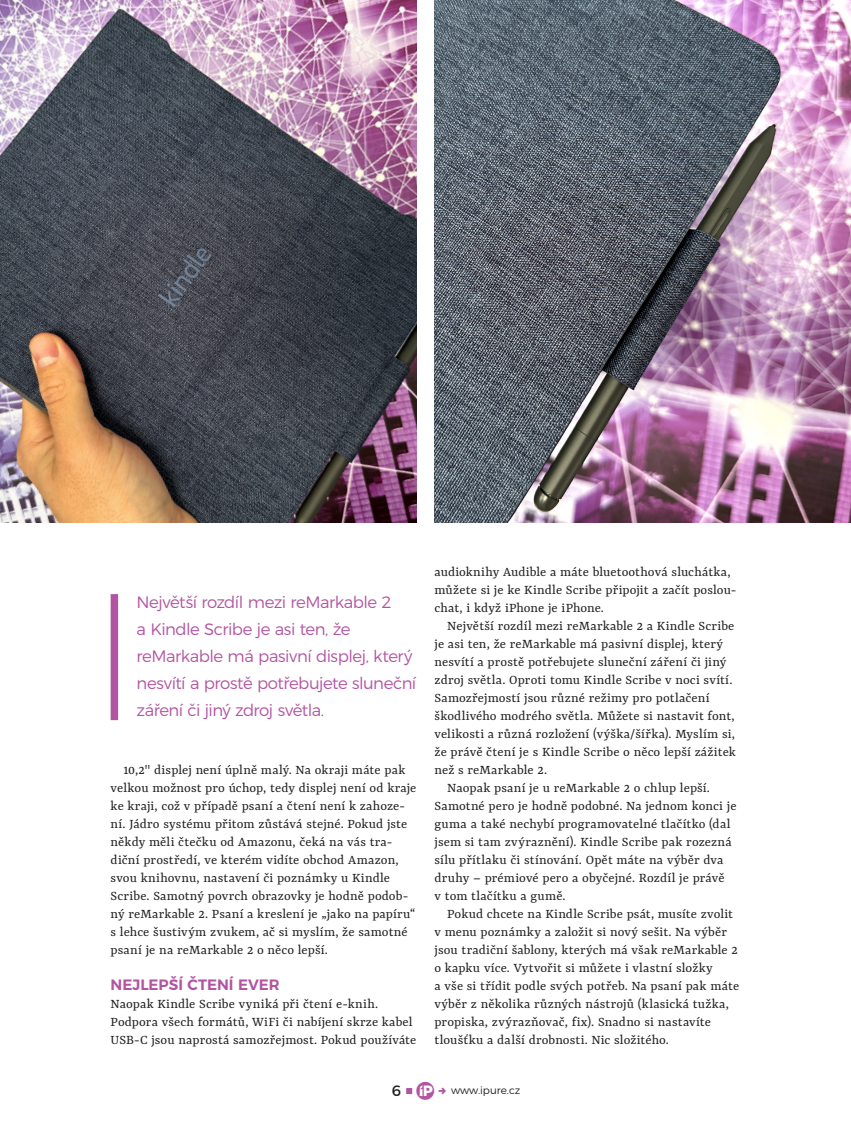
<style>
.page{position:relative;width:851px;height:1127px;background:#fff}
.page>*{position:absolute;margin:0;border:0;box-sizing:border-box;transform-origin:0 0}
.t1{font:300 16.5px/27px "Montserrat";letter-spacing:-.03em;color:#b254a1}
.t2{font:600 15px "Montserrat";color:#b254a1}
.t3{font:15px "Montserrat";color:#231f20}
.t4{font:14.4px/18px "Yrsa";letter-spacing:.01em;color:#231f20}
.t5{font:300 10.5px "Montserrat";color:#231f20}
.s1{font-family:"i Pure";font-size:25.5px;color:#b254a1}
</style>
<div class="page">
<img style="left:0;top:0;width:416px;height:522px">
<img style="left:434px;top:0;width:416px;height:522px">
<div style="left:111px;top:594px;width:7px;height:126px;background:#b254a1"></div>
<svg style="left:406px;top:1088px;width:6px;height:6px"></svg>
<p class="t1" style="left:136px;top:588px;width:281px">Největší rozdíl mezi reMarkable 2<br>a Kindle Scribe je asi ten, že reMarkable má pasivní displej, který nesvítí a prostě potřebujete sluneční záření či jiný zdroj světla.</p>
<p class="t4" style="left:111px;top:761px;width:307px;text-indent:13px">10,2" displej není úplně malý. Na okraji máte pak velkou možnost pro úchop, tedy displej není od kraje ke kraji, což v případě psaní a čtení není k zahoze&shy;ní. Jádro systému přitom zůstává stejné. Pokud jste někdy měli čtečku od Amazonu, čeká na vás tra&shy;diční prostředí, ve kterém vidíte obchod Amazon, svou knihovnu, nastavení či poznámky u Kindle Scribe. Samotný povrch obrazovky je hodně podob&shy;ný reMarkable 2. Psaní a kreslení je „jako na papíru“ s lehce šustivým zvukem, ač si myslím, že samotné psaní je na reMarkable 2 o něco lepší.</p>
<p class="t2" style="left:111px;top:972px;width:171px">NEJLEPŠÍ ČTENÍ EVER</p>
<p class="t4" style="left:111px;top:995px;width:307px">Naopak Kindle Scribe vyniká při čtení e‑knih.<br>Podpora všech formátů, WiFi či nabíjení skrze kabel<br>USB‑C jsou naprostá samozřejmost. Pokud používáte</p>
<p class="t4" style="left:434px;top:563px;width:303px">audioknihy Audible a máte bluetoothová sluchátka, můžete si je ke Kindle Scribe připojit a začít poslou&shy;chat, i když iPhone je iPhone.</p>
<p class="t4" style="left:447px;top:617px;width:289px">Největší rozdíl mezi reMarkable 2 a Kindle Scribe</p>
<p class="t4" style="left:434px;top:635px;width:290px">je asi ten, že reMarkable má pasivní displej, který</p>
<p class="t4" style="left:434px;top:653px;width:293px">nesvítí a prostě potřebujete sluneční záření či jiný</p>
<p class="t4" style="left:434px;top:671px;width:299px">zdroj světla. Oproti tomu Kindle Scribe v noci svítí.</p>
<p class="t4" style="left:434px;top:689px;width:276px">Samozřejmostí jsou různé režimy pro potlačení</p>
<p class="t4" style="left:434px;top:707px;width:302px">škodlivého modrého světla. Můžete si nastavit font,</p>
<p class="t4" style="left:434px;top:725px;width:302px">velikosti a různá rozložení (výška/šířka). Myslím si,</p>
<p class="t4" style="left:434px;top:743px;width:303px">že právě čtení je s Kindle Scribe o něco lepší zážitek</p>
<p class="t4" style="left:434px;top:761px;width:114px">než s reMarkable 2.</p>
<p class="t4" style="left:447px;top:779px;width:264px">Naopak psaní je u reMarkable 2 o chlup lepší.</p>
<p class="t4" style="left:434px;top:797px;width:303px">Samotné pero je hodně podobné. Na jednom konci je</p>
<p class="t4" style="left:434px;top:815px;width:297px">guma a také nechybí programovatelné tlačítko (dal</p>
<p class="t4" style="left:434px;top:833px;width:298px">jsem si tam zvýraznění). Kindle Scribe pak rozezná</p>
<p class="t4" style="left:434px;top:851px;width:290px">sílu přítlaku či stínování. Opět máte na výběr dva</p>
<p class="t4" style="left:434px;top:869px;width:291px">druhy – prémiové pero a obyčejné. Rozdíl je právě</p>
<p class="t4" style="left:434px;top:887px;width:133px">v tom tlačítku a gumě.</p>
<p class="t4" style="left:447px;top:905px;width:287px">Pokud chcete na Kindle Scribe psát, musíte zvolit</p>
<p class="t4" style="left:434px;top:923px;width:294px">v menu poznámky a založit si nový sešit. Na výběr</p>
<p class="t4" style="left:434px;top:941px;width:305px">jsou tradiční šablony, kterých má však reMarkable 2</p>
<p class="t4" style="left:434px;top:959px;width:280px">o kapku více. Vytvořit si můžete i vlastní složky</p>
<p class="t4" style="left:434px;top:977px;width:306px">a vše si třídit podle svých potřeb. Na psaní pak máte</p>
<p class="t4" style="left:434px;top:995px;width:296px">výběr z několika různých nástrojů (klasická tužka,</p>
<p class="t4" style="left:434px;top:1013px;width:278px">propiska, zvýrazňovač, fix). Snadno si nastavíte</p>
<p class="t4" style="left:434px;top:1031px;width:236px">tloušťku a další drobnosti. Nic složitého.</p>
<p class="t3" style="left:392px;top:1079px;width:43px">6 <span class="s1">C</span></p>
<p class="t5" style="left:451px;top:1082px;width:71px">www.ipure.cz</p>
</div>
